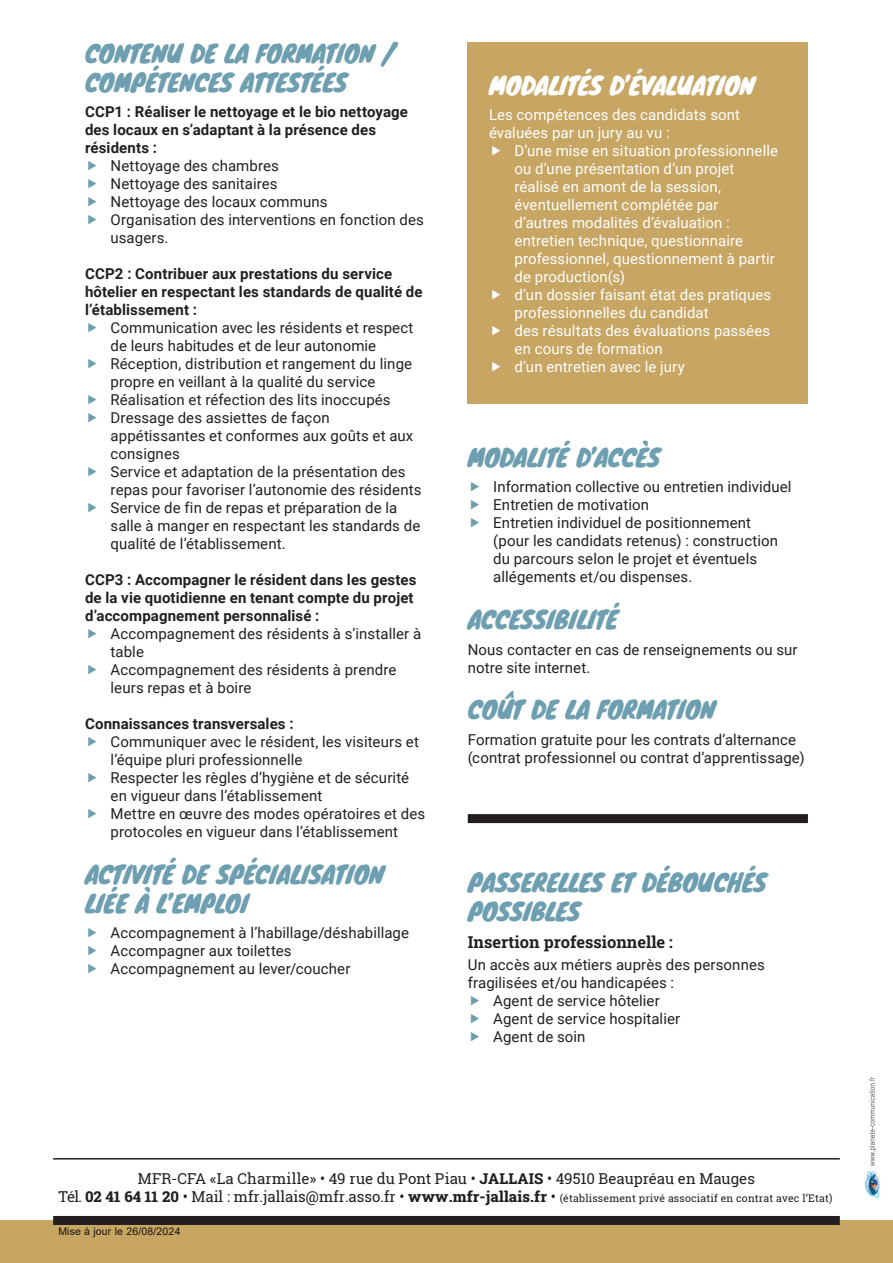
<style>
.page{position:relative;width:893px;height:1263px;background:#fff}
.page>*{position:absolute;margin:0;border:0;box-sizing:border-box;transform-origin:0 0}
.t1{font:24px/28.8px "Knewave";letter-spacing:-.02em;color:#6d9fb1}
.t2{font:24px "Knewave";letter-spacing:-.025em;color:#fff}
.t3{font:24px "Knewave";color:#6d9fb1}
.t4{font:700 16.5px "Roboto Slab";color:#231f20}
.t5{font:15px/18px "Roboto";letter-spacing:.005em;color:#231f20}
.t6{font:15px/18px "Roboto";letter-spacing:.005em;color:#fff}
.t7{font:700 15px/18px "Roboto";letter-spacing:.01em;color:#231f20}
.t8{font:15px "Roboto Slab";letter-spacing:-.005em;color:#231f20}
.t9{font:10.5px "Roboto Slab";letter-spacing:.015em;color:#231f20}
.t10{font:10.5px "Arial";letter-spacing:.015em;color:#21211f}
.s1{font-weight:800}
.s2{font-size:15px}
.s3{font-weight:800;font-size:15px}
</style>
<div class="page">
<div style="left:0;top:1220px;width:893px;height:43px;background:#c7a562"></div>
<div style="left:53px;top:1216px;width:787px;height:9px;background:#231f20"></div>
<hr style="left:53px;top:1158px;width:787px;height:1px;background:#231f20">
<img style="left:864px;top:1171px;width:16px;height:28px">
<svg style="left:869px;top:1077px;width:7px;height:89px"></svg>
<div style="left:468px;top:43px;width:340px;height:361px;background:#c7a562"></div>
<div style="left:468px;top:814px;width:340px;height:9px;background:#231f20"></div>
<h1 class="t1" style="left:85px;top:38px;width:312px">CONTENU DE LA FORMATION /<br>COMPÉTENCES ATTESTÉES</h1>
<p class="t7" style="left:85px;top:102px;width:324px">CCP1 : Réaliser le nettoyage et le bio nettoyage des locaux en s’adaptant à la présence des résidents :</p>
<p class="t5" style="left:111px;top:156px;width:315px">Nettoyage des chambres<br>Nettoyage des sanitaires<br>Nettoyage des locaux communs<br>Organisation des interventions en fonction des usagers.</p>
<p class="t7" style="left:85px;top:264px;width:339px">CCP2 : Contribuer aux prestations du service hôtelier en respectant les standards de qualité de l’établissement :</p>
<p class="t5" style="left:111px;top:318px;width:312px">Communication avec les résidents et respect de leurs habitudes et de leur autonomie Réception, distribution et rangement du linge propre en veillant à la qualité du service Réalisation et réfection des lits inoccupés Dressage des assiettes de façon appétissantes et conformes aux goûts et aux consignes<br>Service et adaptation de la présentation des repas pour favoriser l’autonomie des résidents Service de fin de repas et préparation de la salle à manger en respectant les standards de qualité de l’établissement.</p>
<p class="t7" style="left:85px;top:570px;width:333px">CCP3 : Accompagner le résident dans les gestes de la vie quotidienne en tenant compte du projet d’accompagnement personnalisé :</p>
<p class="t5" style="left:111px;top:624px;width:312px">Accompagnement des résidents à s’installer à table<br>Accompagnement des résidents à prendre leurs repas et à boire</p>
<p class="t7" style="left:85px;top:714px;width:210px">Connaissances transversales :</p>
<p class="t5" style="left:111px;top:732px;width:316px">Communiquer avec le résident, les visiteurs et l’équipe pluri professionnelle<br>Respecter les règles d’hygiène et de sécurité en vigueur dans l’établissement<br>Mettre en œuvre des modes opératoires et des protocoles en vigueur dans l’établissement</p>
<h1 class="t1" style="left:85px;top:859px;width:301px">ACTIVITÉ DE SPÉCIALISATION<br>LIÉE À L’EMPLOI</h1>
<p class="t5" style="left:111px;top:923px;width:300px">Accompagnement à l’habillage/déshabillage<br>Accompagner aux toilettes<br>Accompagnement au lever/coucher</p>
<h1 class="t2" style="left:489px;top:66px;width:267px">MODALITÉS D’ÉVALUATION</h1>
<p class="t6" style="left:489px;top:105px;width:253px">Les compétences des candidats sont évaluées par un jury au vu :</p>
<p class="t6" style="left:514px;top:141px;width:265px">D’une mise en situation professionnelle ou d’une présentation d’un projet réalisé en amont de la session, éventuellement complétée par<br>d’autres modalités d’évaluation : entretien technique, questionnaire professionnel, questionnement à partir de production(s)<br>d’un dossier faisant état des pratiques professionnelles du candidat<br>des résultats des évaluations passées en cours de formation<br>d’un entretien avec le jury</p>
<h1 class="t3" style="left:468px;top:438px;width:194px">MODALITÉ D’ACCÈS</h1>
<p class="t5" style="left:493px;top:477px;width:300px">Information collective ou entretien individuel Entretien de motivation<br>Entretien individuel de positionnement<br>(pour les candidats retenus) : construction du parcours selon le projet et éventuels allégements et/ou dispenses.</p>
<h1 class="t1" style="left:468px;top:604px;width:152px">ACCESSIBILITÉ</h1>
<p class="t5" style="left:468px;top:640px;width:331px">Nous contacter en cas de renseignements ou sur notre site internet.</p>
<h1 class="t1" style="left:468px;top:695px;width:249px">COÛT DE LA FORMATION</h1>
<p class="t5" style="left:468px;top:730px;width:338px">Formation gratuite pour les contrats d’alternance (contrat professionnel ou contrat d’apprentissage)</p>
<h1 class="t1" style="left:468px;top:867px;width:300px">PASSERELLES ET DÉBOUCHÉS<br>POSSIBLES</h1>
<p class="t4" style="left:468px;top:930px;width:207px">Insertion professionnelle :</p>
<p class="t5" style="left:468px;top:955px;width:299px">Un accès aux métiers auprès des personnes</p>
<p class="t5" style="left:468px;top:973px;width:208px">fragilisées et/ou handicapées :</p>
<p class="t5" style="left:493px;top:991px;width:168px">Agent de service hôtelier</p>
<p class="t5" style="left:493px;top:1009px;width:188px">Agent de service hospitalier</p>
<p class="t5" style="left:493px;top:1027px;width:94px">Agent de soin</p>
<p class="t8" style="left:138px;top:1168px;width:618px">MFR-CFA «La Charmille» • 49 rue du Pont Piau • <span class="s1">JALLAIS</span> • 49510 Beaupréau en Mauges</p>
<p class="t9" style="left:58px;top:1191px;width:776px"><span class="s2">Tél.</span> <span class="s3">02 41 64 11 20</span> <span class="s2">• Mail : mfr.jallais@mfr.asso.fr •</span> <span class="s3">www.mfr-jallais.fr</span> <span class="s2">•</span> (établissement privé associatif en contrat avec l’Etat)</p>
<p class="t10" style="left:58px;top:1224px;width:124px">Mise à jour le 26/08/2024</p>
</div>
